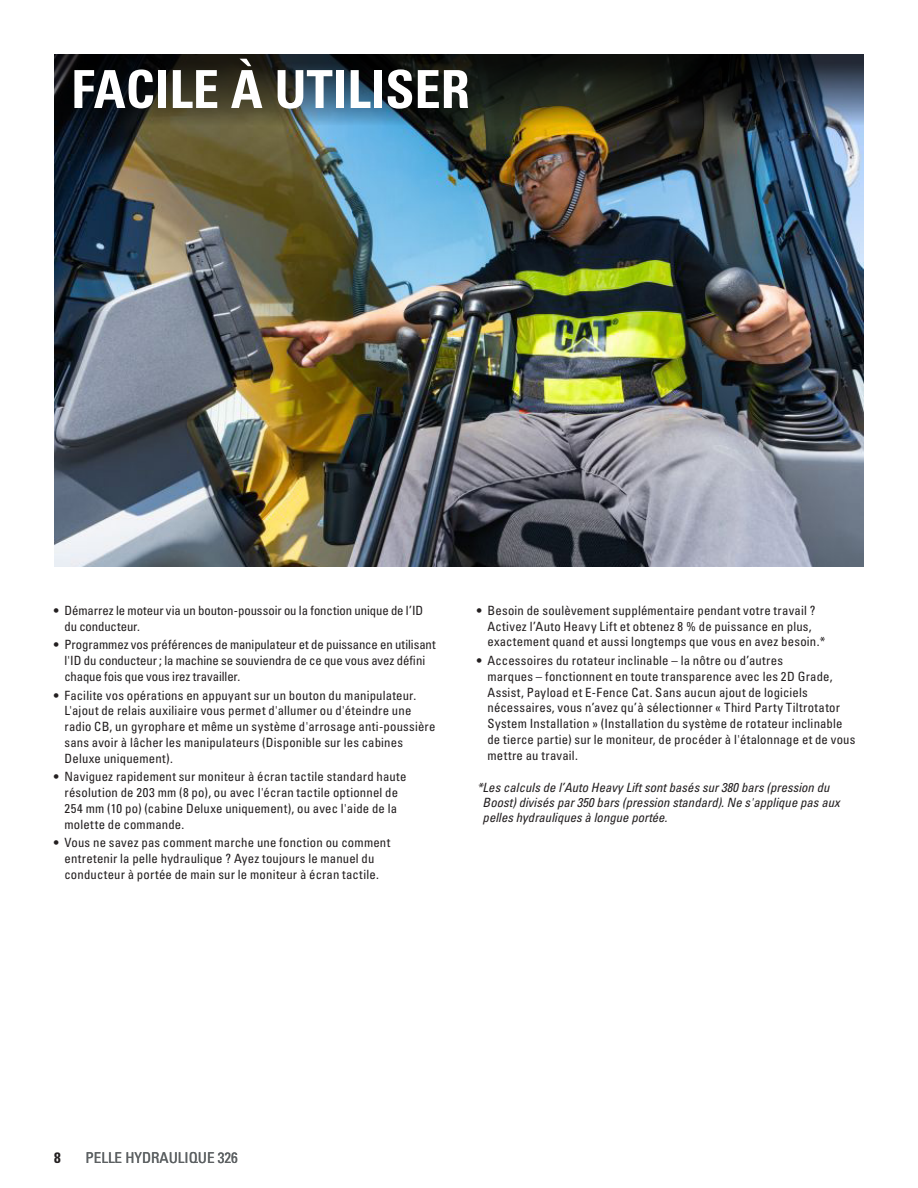
<style>
.page{position:relative;width:918px;height:1188px;background:#fff}
.page>*{position:absolute;margin:0;border:0;box-sizing:border-box;transform-origin:0 0}
.Feature_Title{font:52.5px "Univers LTCYR 67 Bold Cond";color:#fff}
.Running_footer-LH{font:condensed 15px "Univers LTCYR 57";color:#5d6163}
.t1{font:15px "Univers LTCYR 67 Bold Cond";color:#231f20}
.t2{font:condensed 12.75px/15.8px "Univers LTCYR 57";letter-spacing:.015em;color:#231f20}
.t3{font:condensed 12.75px/15.8px "Univers LTCYR 57";letter-spacing:-.005em;color:#231f20}
.Feature_Textp{font:12.75px/15.3px "Univers LTCYR 57 Condensed Obl";color:#231f20}
</style>
<div class="page">
<img style="left:54px;top:236px;width:810px;height:331px">
<img style="left:54px;top:54px;width:810px;height:182px">
<p class="Feature_Title" style="left:71px;top:57px;width:400px">FACILE À UTILISER</p>
<p class="t3" style="left:64px;top:602px;width:360px;text-indent:-10px">• Démarrez le moteur via un bouton-poussoir ou la fonction unique de l’ID du conducteur.</p>
<p class="t3" style="left:64px;top:637px;width:373px;text-indent:-10px">• Programmez vos préférences de manipulateur et de puissance en utilisant l'ID du conducteur ; la machine se souviendra de ce que vous avez défini chaque fois que vous irez travailler.</p>
<p class="t2" style="left:64px;top:687px;width:373px;text-indent:-10px">• Facilite vos opérations en appuyant sur un bouton du manipulateur.<br>L'ajout de relais auxiliaire vous permet d'allumer ou d'éteindre une radio CB, un gyrophare et même un système d'arrosage anti-poussière sans avoir à lâcher les manipulateurs (Disponible sur les cabines Deluxe uniquement).</p>
<p class="t2" style="left:64px;top:769px;width:344px;text-indent:-10px">• Naviguez rapidement sur moniteur à écran tactile standard haute résolution de 203 mm (8 po), ou avec l'écran tactile optionnel de 254 mm (10 po) (cabine Deluxe uniquement), ou avec l'aide de la molette de commande.</p>
<p class="t2" style="left:54px;top:835px;width:338px;text-align:center">• Vous ne savez pas comment marche une fonction ou comment entretenir la pelle hydraulique ? Ayez toujours le manuel du conducteur à portée de main sur le moniteur à écran tactile.</p>
<p class="t2" style="left:488px;top:602px;width:339px;text-indent:-10px">• Besoin de soulèvement supplémentaire pendant votre travail ?<br>Activez l’Auto Heavy Lift et obtenez 8 % de puissance en plus, exactement quand et aussi longtemps que vous en avez besoin.*</p>
<p class="t2" style="left:488px;top:653px;width:369px;text-indent:-10px">• Accessoires du rotateur inclinable – la nôtre ou d’autres<br>marques – fonctionnent en toute transparence avec les 2D Grade, Assist, Payload et E-Fence Cat. Sans aucun ajout de logiciels nécessaires, vous n’avez qu’à sélectionner « Third Party Tiltrotator System Installation » (Installation du système de rotateur inclinable de tierce partie) sur le moniteur, de procéder à l'étalonnage et de vous mettre au travail.</p>
<p class="Feature_Textp" style="left:483px;top:779px;width:359px;text-indent:-6px">*Les calculs de l’Auto Heavy Lift sont basés sur 380 bars (pression du<br>Boost) divisés par 350 bars (pression standard). Ne s'applique pas aux pelles hydrauliques à longue portée.</p>
<p class="t1" style="left:54px;top:1148px;width:8px">8</p>
<p class="Running_footer-LH" style="left:86px;top:1148px;width:154px">PELLE HYDRAULIQUE 326</p>
</div>
